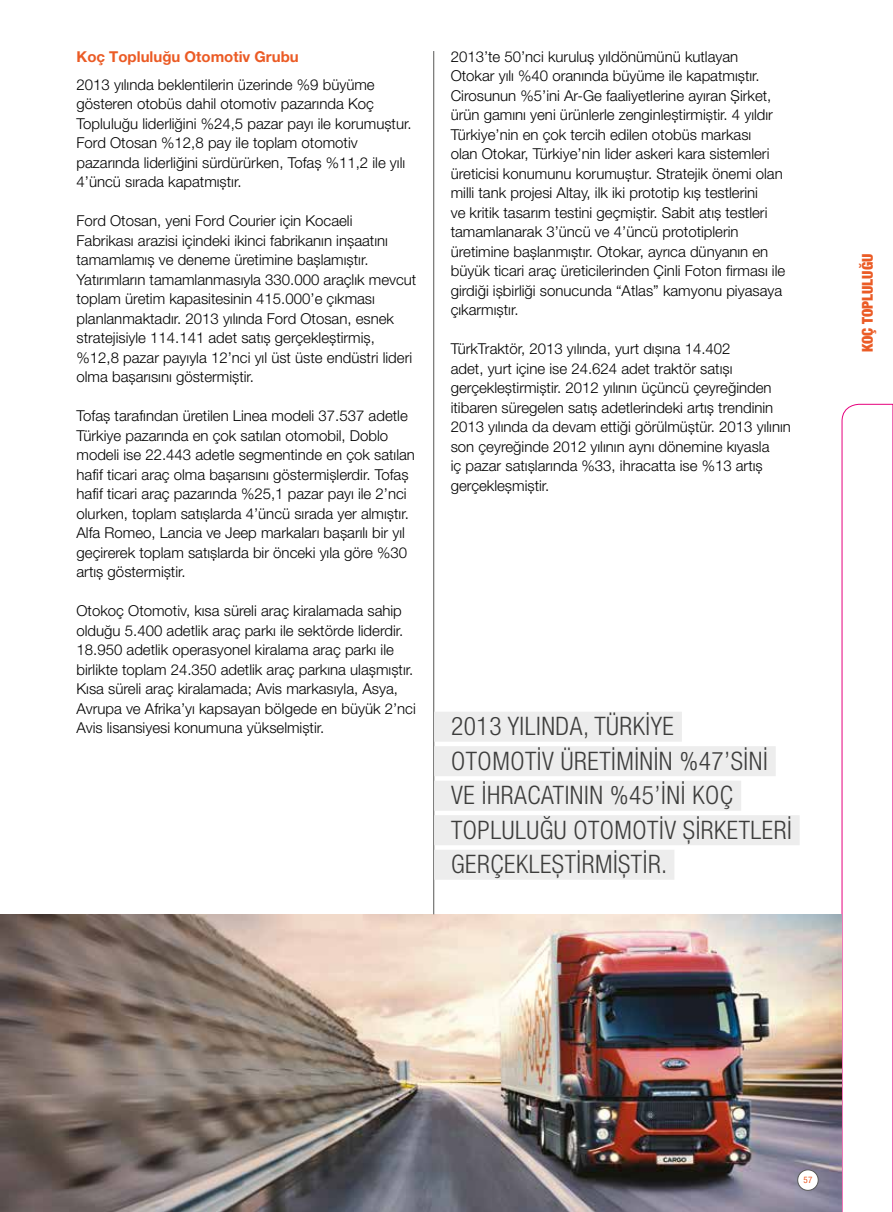
<style>
.page{position:relative;width:893px;height:1212px;background:#fff}
.page>*{position:absolute;margin:0;border:0;box-sizing:border-box;transform-origin:0 0}
.t1{font:300 condensed 25.5px/34.5px "Helvetica Neue LT Pro";letter-spacing:.02em;color:#3c3c3b}
.t2{font:300 15px/19.5px "Helvetica Neue LT Pro";color:#000}
.t3{font:700 15px "Helvetica Neue LT Pro";color:#eb5b25}
.t4{font:900 condensed 15px "Helvetica Neue LT Pro";color:#eb5b25}
.t5{font:condensed 9px "Helvetica Neue LT Pro";color:#eb5b25}
</style>
<div class="page">
<svg style="left:842px;top:404px;width:51px;height:808px"></svg>
<img style="left:0;top:914px;width:842px;height:298px">
<hr style="left:433px;top:51px;width:1px;height:863px;background:#575756">
<div style="left:434px;top:712px;width:248px;height:30px;background:#ededed"></div>
<div style="left:434px;top:746px;width:342px;height:30px;background:#ededed"></div>
<div style="left:434px;top:781px;width:307px;height:30px;background:#ededed"></div>
<div style="left:434px;top:815px;width:366px;height:30px;background:#ededed"></div>
<div style="left:434px;top:850px;width:240px;height:30px;background:#ededed"></div>
<div style="left:798px;top:1170px;width:20px;height:20px;background:#fff;border-radius:50%"></div>
<div style="left:797px;top:1169px;width:22px;height:22px;border:1px solid #575756;border-radius:50%"></div>
<p class="t3" style="left:77px;top:47px;width:224px">Koç Topluluğu Otomotiv Grubu</p>
<p class="t2" style="left:77px;top:74px;width:337px">2013 yılında beklentilerin üzerinde %9 büyüme gösteren otobüs dahil otomotiv pazarında Koç Topluluğu liderliğini %24,5 pazar payı ile korumuştur.<br>Ford Otosan %12,8 pay ile toplam otomotiv pazarında liderliğini sürdürürken, Tofaş %11,2 ile yılı 4’üncü sırada kapatmıştır.</p>
<p class="t2" style="left:77px;top:211px;width:341px">Ford Otosan, yeni Ford Courier için Kocaeli<br>Fabrikası arazisi içindeki ikinci fabrikanın inşaatını tamamlamış ve deneme üretimine başlamıştır.<br>Yatırımların tamamlanmasıyla 330.000 araçlık mevcut toplam üretim kapasitesinin 415.000’e çıkması planlanmaktadır. 2013 yılında Ford Otosan, esnek stratejisiyle 114.141 adet satış gerçekleştirmiş, %12,8 pazar payıyla 12’nci yıl üst üste endüstri lideri olma başarısını göstermiştir.</p>
<p class="t2" style="left:77px;top:406px;width:340px">Tofaş tarafından üretilen Linea modeli 37.537 adetle Türkiye pazarında en çok satılan otomobil, Doblo modeli ise 22.443 adetle segmentinde en çok satılan hafif ticari araç olma başarısını göstermişlerdir. Tofaş hafif ticari araç pazarında %25,1 pazar payı ile 2’nci olurken, toplam satışlarda 4’üncü sırada yer almıştır.<br>Alfa Romeo, Lancia ve Jeep markaları başarılı bir yıl geçirerek toplam satışlarda bir önceki yıla göre %30 artış göstermiştir.</p>
<p class="t2" style="left:77px;top:601px;width:341px">Otokoç Otomotiv, kısa süreli araç kiralamada sahip olduğu 5.400 adetlik araç parkı ile sektörde liderdir.<br>18.950 adetlik operasyonel kiralama araç parkı ile birlikte toplam 24.350 adetlik araç parkına ulaşmıştır.<br>Kısa süreli araç kiralamada; Avis markasıyla, Asya, Avrupa ve Afrika’yı kapsayan bölgede en büyük 2’nci Avis lisansiyesi konumuna yükselmiştir.</p>
<p class="t2" style="left:451px;top:46px;width:336px">2013’te 50’nci kuruluş yıldönümünü kutlayan Otokar yılı %40 oranında büyüme ile kapatmıştır.<br>Cirosunun %5’ini Ar-Ge faaliyetlerine ayıran Şirket, ürün gamını yeni ürünlerle zenginleştirmiştir. 4 yıldır Türkiye’nin en çok tercih edilen otobüs markası<br>olan Otokar, Türkiye’nin lider askeri kara sistemleri üreticisi konumunu korumuştur. Stratejik önemi olan milli tank projesi Altay, ilk iki prototip kış testlerini<br>ve kritik tasarım testini geçmiştir. Sabit atış testleri tamamlanarak 3’üncü ve 4’üncü prototiplerin üretimine başlanmıştır. Otokar, ayrıca dünyanın en büyük ticari araç üreticilerinden Çinli Foton firması ile girdiği işbirliği sonucunda “Atlas” kamyonu piyasaya çıkarmıştır.</p>
<p class="t2" style="left:451px;top:339px;width:342px">TürkTraktör, 2013 yılında, yurt dışına 14.402<br>adet, yurt içine ise 24.624 adet traktör satışı gerçekleştirmiştir. 2012 yılının üçüncü çeyreğinden itibaren süregelen satış adetlerindeki artış trendinin 2013 yılında da devam ettiği görülmüştür. 2013 yılının son çeyreğinde 2012 yılının aynı dönemine kıyasla<br>iç pazar satışlarında %33, ihracatta ise %13 artış gerçekleşmiştir.</p>
<h1 class="t1" style="left:451px;top:709px;width:342px">2013 YILINDA, TÜRKIYE<br>OTOMOTIV ÜRETIMININ %47’SINI<br>VE IHRACATININ %45’INI KOÇ<br>TOPLULUĞU OTOMOTIV ŞIRKETLERI<br>GERÇEKLEŞTIRMIŞTIR.</h1>
<p class="t4" style="left:858px;top:352px;width:100px;rotate:-90deg">KOÇ TOPLULUĞU</p>
<p class="t5" style="left:803px;top:1175px;width:10px">57</p>
</div>
